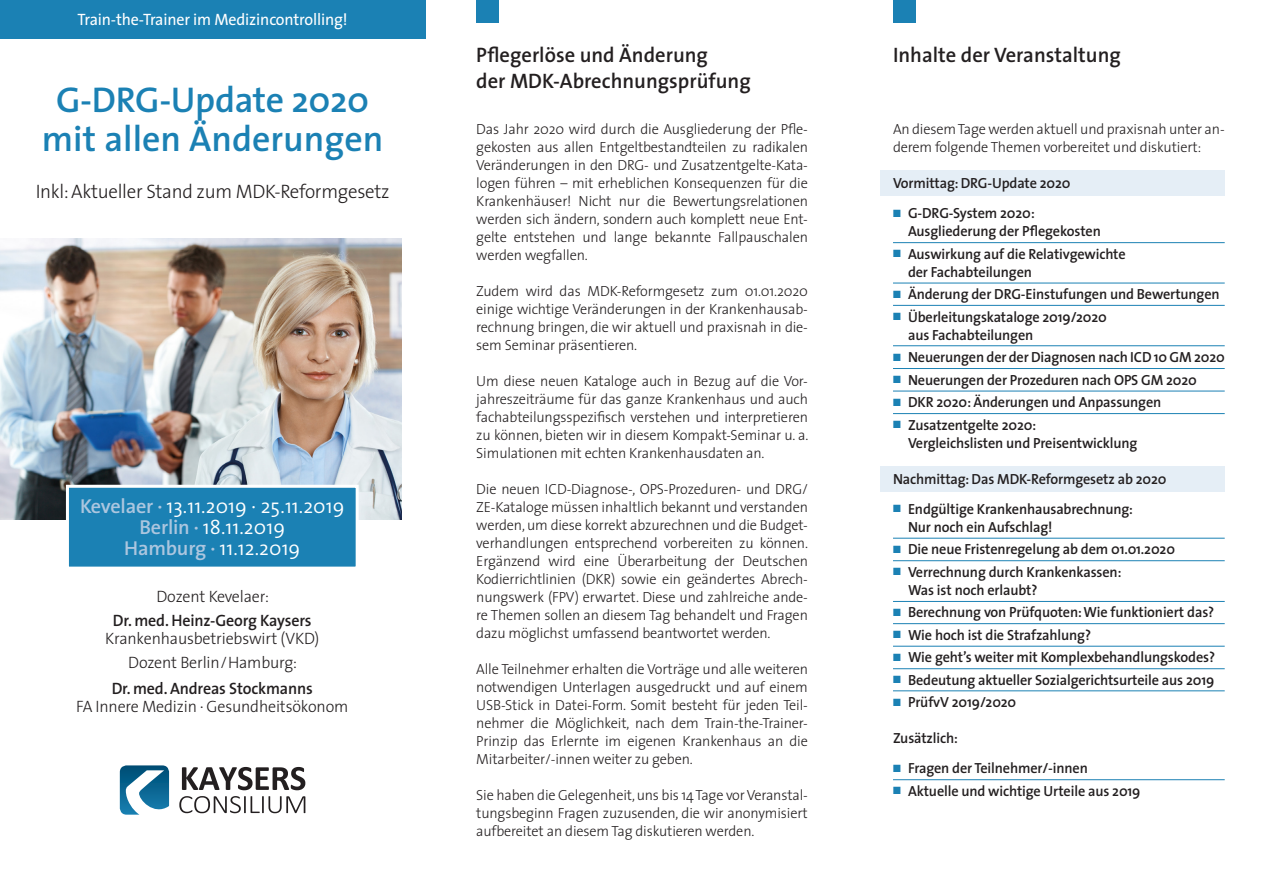
<style>
.page{position:relative;width:1263px;height:893px;background:#fff}
.page>*{position:absolute;margin:0;border:0;box-sizing:border-box;transform-origin:0 0}
.t1{font:600 36px "The Sans";color:#1b81b4}
.t2{font:600 21px "The Sans";color:#231f20}
.t3{font:300 20.25px "The Sans";letter-spacing:.005em;color:#fff}
.t4{font:300 19.5px "The Sans";letter-spacing:-.015em;color:#231f20}
.t5{font:300 16.5px "The Sans";letter-spacing:-.01em;color:#231f20}
.t6{font:600 16.5px "The Sans";letter-spacing:-.01em;color:#231f20}
.t7{font:16.5px "The Sans";letter-spacing:-.01em;color:#fff}
.t8{font:300 14.7px/18px "The Sans";letter-spacing:-.01em;color:#231f20;text-align:justify}
.t9{font:600 14.7px "The Sans";letter-spacing:-.01em;color:#231f20}
.s1{font-weight:600;color:#acc6df}
.s2{color:#1b81b4}
</style>
<div class="page">
<div style="left:880px;top:170px;width:345px;height:26px;background:#e5eef6"></div>
<div style="left:880px;top:466px;width:345px;height:25px;background:#e5eef6"></div>
<img style="left:0;top:239px;width:402px;height:280px">
<svg style="left:120px;top:765px;width:49px;height:50px"></svg>
<svg style="left:179px;top:796px;width:126px;height:17px"></svg>
<svg style="left:182px;top:767px;width:123px;height:23px"></svg>
<div style="left:66px;top:485px;width:293px;height:85px;background:#1b81b4;border:3px solid #fff"></div>
<div style="left:0;top:0;width:425px;height:38px;background:#1b81b4"></div>
<div style="left:476px;top:0;width:23px;height:23px;background:#1b81b4"></div>
<div style="left:893px;top:0;width:23px;height:23px;background:#1b81b4"></div>
<hr style="left:893px;top:242px;width:332px;height:1px;background:#1b81b4">
<hr style="left:893px;top:283px;width:332px;height:1px;background:#1b81b4">
<hr style="left:893px;top:305px;width:332px;height:1px;background:#1b81b4">
<hr style="left:893px;top:345px;width:332px;height:1px;background:#1b81b4">
<hr style="left:893px;top:368px;width:332px;height:1px;background:#1b81b4">
<hr style="left:893px;top:391px;width:332px;height:1px;background:#1b81b4">
<hr style="left:893px;top:413px;width:332px;height:1px;background:#1b81b4">
<hr style="left:893px;top:538px;width:332px;height:1px;background:#1b81b4">
<hr style="left:893px;top:560px;width:332px;height:1px;background:#1b81b4">
<hr style="left:893px;top:601px;width:332px;height:1px;background:#1b81b4">
<hr style="left:893px;top:623px;width:332px;height:1px;background:#1b81b4">
<hr style="left:893px;top:646px;width:332px;height:1px;background:#1b81b4">
<hr style="left:893px;top:668px;width:332px;height:1px;background:#1b81b4">
<hr style="left:893px;top:691px;width:332px;height:1px;background:#1b81b4">
<hr style="left:893px;top:779px;width:332px;height:1px;background:#1b81b4">
<p class="t7" style="left:78px;top:6px;width:272px">Train-the-Trainer im Medizincontrolling!</p>
<p class="t1" style="left:56px;top:70px;width:314px">G-DRG-Update 2020</p>
<p class="t1" style="left:42px;top:109px;width:343px">mit allen Änderungen</p>
<p class="t4" style="left:36px;top:175px;width:355px">Inkl: Aktueller Stand zum MDK-Reformgesetz</p>
<p class="t3" style="left:80px;top:490px;width:266px"><span class="s1">Kevelaer ·</span> 13.11.2019 · 25.11.2019</p>
<p class="t3" style="left:139px;top:511px;width:147px"><span class="s1">Berlin ·</span> 18.11.2019</p>
<p class="t3" style="left:124px;top:532px;width:178px"><span class="s1">Hamburg ·</span> 11.12.2019</p>
<p class="t5" style="left:156px;top:583px;width:114px">Dozent Kevelaer:</p>
<p class="t6" style="left:113px;top:607px;width:200px">Dr. med. Heinz-Georg Kaysers</p>
<p class="t5" style="left:105px;top:625px;width:216px">Krankenhausbetriebswirt (VKD)</p>
<p class="t5" style="left:128px;top:649px;width:170px">Dozent Berlin/Hamburg:</p>
<p class="t6" style="left:112px;top:674px;width:203px">Dr. med. Andreas Stockmanns</p>
<p class="t5" style="left:76px;top:693px;width:274px">FA Innere Medizin · Gesundheitsökonom</p>
<p class="t2" style="left:476px;top:37px;width:233px">Pflegerlöse und Änderung</p>
<p class="t2" style="left:476px;top:63px;width:276px">der MDK-Abrechnungsprüfung</p>
<p class="t8" style="left:476px;top:120px;width:333px">Das Jahr 2020 wird durch die Ausgliederung der Pfle&shy;gekosten aus allen Entgeltbestandteilen zu radikalen Veränderungen in den DRG- und Zusatzentgelte-Kata&shy;logen führen – mit erheblichen Konsequenzen für die Krankenhäuser! Nicht nur die Bewertungsrelationen werden sich ändern, sondern auch komplett neue Ent&shy;gelte entstehen und lange bekannte Fallpauschalen werden wegfallen.</p>
<p class="t8" style="left:476px;top:282px;width:333px">Zudem wird das MDK-Reformgesetz zum 01.01.2020 einige wichtige Veränderungen in der Krankenhausab&shy;rechnung bringen, die wir aktuell und praxisnah in die&shy;sem Seminar präsentieren.</p>
<p class="t8" style="left:476px;top:372px;width:334px">Um diese neuen Kataloge auch in Bezug auf die Vor&shy;jahreszeiträume für das ganze Krankenhaus und auch fachabteilungsspezifisch verstehen und interpretieren zu können, bieten wir in diesem Kompakt-Seminar u. a.<br>Simulationen mit echten Krankenhausdaten an.</p>
<p class="t8" style="left:476px;top:480px;width:333px">Die neuen ICD-Diagnose-, OPS-Prozeduren- und DRG/ ZE-Kataloge müssen inhaltlich bekannt und verstanden werden, um diese korrekt abzurechnen und die Budget&shy;verhandlungen entsprechend vorbereiten zu können.<br>Ergänzend wird eine Überarbeitung der Deutschen Kodierrichtlinien (DKR) sowie ein geändertes Abrech&shy;nungswerk (FPV) erwartet. Diese und zahlreiche ande&shy;re Themen sollen an diesem Tag behandelt und Fragen dazu möglichst umfassend beantwortet werden.</p>
<p class="t8" style="left:476px;top:660px;width:333px">Alle Teilnehmer erhalten die Vorträge und alle weiteren notwendigen Unterlagen ausgedruckt und auf einem USB-Stick in Datei-Form. Somit besteht für jeden Teil&shy;nehmer die Möglichkeit, nach dem Train-the-Trainer-Prinzip das Erlernte im eigenen Krankenhaus an die Mitarbeiter/-innen weiter zu geben.</p>
<p class="t8" style="left:476px;top:786px;width:333px">Sie haben die Gelegenheit, uns bis 14 Tage vor Veranstal&shy;tungsbeginn Fragen zuzusenden, die wir anonymisiert aufbereitet an diesem Tag diskutieren werden.</p>
<p class="t2" style="left:893px;top:37px;width:229px">Inhalte der Veranstaltung</p>
<p class="t8" style="left:893px;top:120px;width:333px">An diesem Tage werden aktuell und praxisnah unter an&shy;derem folgende Themen vorbereitet und diskutiert:</p>
<p class="t9" style="left:893px;top:171px;width:179px">Vormittag: DRG-Update 2020</p>
<p class="t9" style="left:893px;top:201px;width:143px"><span class="s2">■</span> G-DRG-System 2020:</p>
<p class="t9" style="left:908px;top:219px;width:194px">Ausgliederung der Pflegekosten</p>
<p class="t9" style="left:893px;top:241px;width:234px"><span class="s2">■</span> Auswirkung auf die Relativgewichte</p>
<p class="t9" style="left:908px;top:259px;width:125px">der Fachabteilungen</p>
<p class="t9" style="left:893px;top:282px;width:328px"><span class="s2">■</span> Änderung der DRG-Einstufungen und Bewertungen</p>
<p class="t9" style="left:893px;top:304px;width:215px"><span class="s2">■</span> Überleitungskataloge 2019/2020</p>
<p class="t9" style="left:908px;top:322px;width:127px">aus Fachabteilungen</p>
<p class="t9" style="left:893px;top:345px;width:333px"><span class="s2">■</span> Neuerungen der der Diagnosen nach ICD 10 GM 2020</p>
<p class="t9" style="left:893px;top:367px;width:305px"><span class="s2">■</span> Neuerungen der Prozeduren nach OPS GM 2020</p>
<p class="t9" style="left:893px;top:390px;width:270px"><span class="s2">■</span> DKR 2020: Änderungen und Anpassungen</p>
<p class="t9" style="left:893px;top:412px;width:145px"><span class="s2">■</span> Zusatzentgelte 2020:</p>
<p class="t9" style="left:908px;top:430px;width:231px">Vergleichslisten und Preisentwicklung</p>
<p class="t9" style="left:893px;top:466px;width:275px">Nachmittag: Das MDK-Reformgesetz ab 2020</p>
<p class="t9" style="left:893px;top:496px;width:242px"><span class="s2">■</span> Endgültige Krankenhausabrechnung:</p>
<p class="t9" style="left:908px;top:514px;width:146px">Nur noch ein Aufschlag!</p>
<p class="t9" style="left:893px;top:537px;width:283px"><span class="s2">■</span> Die neue Fristenregelung ab dem 01.01.2020</p>
<p class="t9" style="left:893px;top:559px;width:230px"><span class="s2">■</span> Verrechnung durch Krankenkassen:</p>
<p class="t9" style="left:908px;top:577px;width:131px">Was ist noch erlaubt?</p>
<p class="t9" style="left:893px;top:600px;width:323px"><span class="s2">■</span> Berechnung von Prüfquoten: Wie funktioniert das?</p>
<p class="t9" style="left:893px;top:622px;width:200px"><span class="s2">■</span> Wie hoch ist die Strafzahlung?</p>
<p class="t9" style="left:893px;top:645px;width:324px"><span class="s2">■</span> Wie geht’s weiter mit Komplexbehandlungskodes?</p>
<p class="t9" style="left:893px;top:667px;width:323px"><span class="s2">■</span> Bedeutung aktueller Sozialgerichtsurteile aus 2019</p>
<p class="t9" style="left:893px;top:690px;width:125px"><span class="s2">■</span> PrüfvV 2019/2020</p>
<p class="t9" style="left:893px;top:726px;width:66px">Zusätzlich:</p>
<p class="t9" style="left:893px;top:756px;width:196px"><span class="s2">■</span> Fragen der Teilnehmer/-innen</p>
<p class="t9" style="left:893px;top:778px;width:249px"><span class="s2">■</span> Aktuelle und wichtige Urteile aus 2019</p>
</div>
